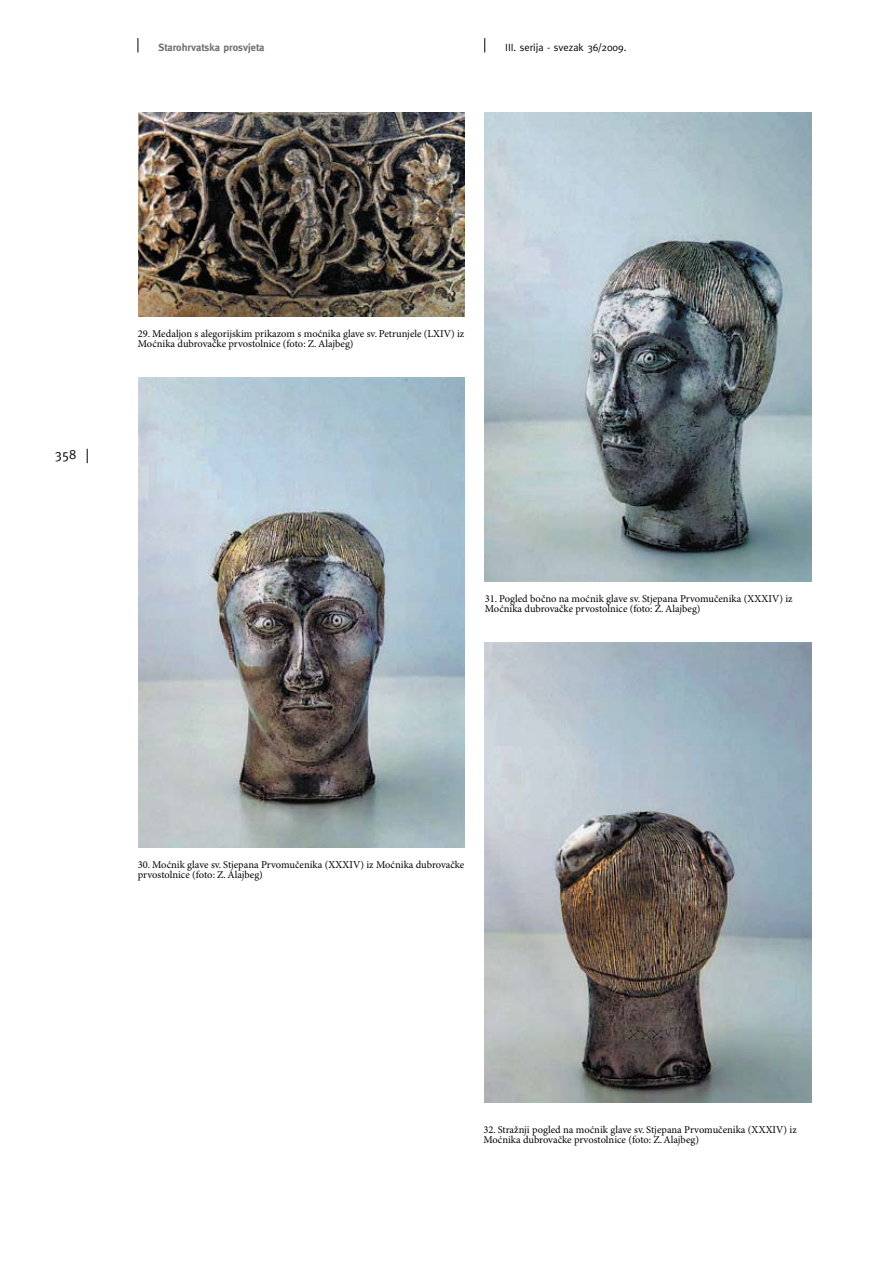
<style>
.page{position:relative;width:893px;height:1263px;background:#fff}
.page>*{position:absolute;margin:0;border:0;box-sizing:border-box;transform-origin:0 0}
.t1{font:13.5px "Meta Normal";color:#000}
.t2{font:10.5px/10.2px "Minion Pro";color:#000}
.t3{font:10.5px "Meta Normal";color:#000}
.t4{font:700 10.5px "Meta";color:#6d6f71}
</style>
<div class="page">
<svg style="left:138px;top:38px;width:1px;height:15px"></svg>
<svg style="left:484px;top:38px;width:1px;height:15px"></svg>
<svg style="left:87px;top:449px;width:1px;height:14px"></svg>
<img style="left:138px;top:112px;width:326px;height:204px">
<img style="left:138px;top:378px;width:326px;height:469px">
<img style="left:485px;top:643px;width:326px;height:459px">
<img style="left:485px;top:112px;width:326px;height:470px">
<p class="t4" style="left:158px;top:41px;width:108px">Starohrvatska prosvjeta</p>
<p class="t3" style="left:505px;top:41px;width:123px">III. serija - svezak 36/2009.</p>
<p class="t1" style="left:55px;top:447px;width:23px">358</p>
<p class="t2" style="left:138px;top:329px;width:328px">29. Medaljon s alegorijskim prikazom s moćnika glave sv. Petrunjele (LXIV) iz<br>Moćnika dubrovačke prvostolnice (foto: Z. Alajbeg)</p>
<p class="t2" style="left:485px;top:594px;width:309px">31. Pogled bočno na moćnik glave sv. Stjepana Prvomučenika (XXXIV) iz<br>Moćnika dubrovačke prvostolnice (foto: Z. Alajbeg)</p>
<p class="t2" style="left:138px;top:859px;width:328px">30. Moćnik glave sv. Stjepana Prvomučenika (XXXIV) iz Moćnika dubrovačke prvostolnice (foto: Z. Alajbeg)</p>
<p class="t2" style="left:483px;top:1125px;width:315px">32. Stražnji pogled na moćnik glave sv. Stjepana Prvomučenika (XXXIV) iz<br>Moćnika dubrovačke prvostolnice (foto: Z. Alajbeg)</p>
</div>
